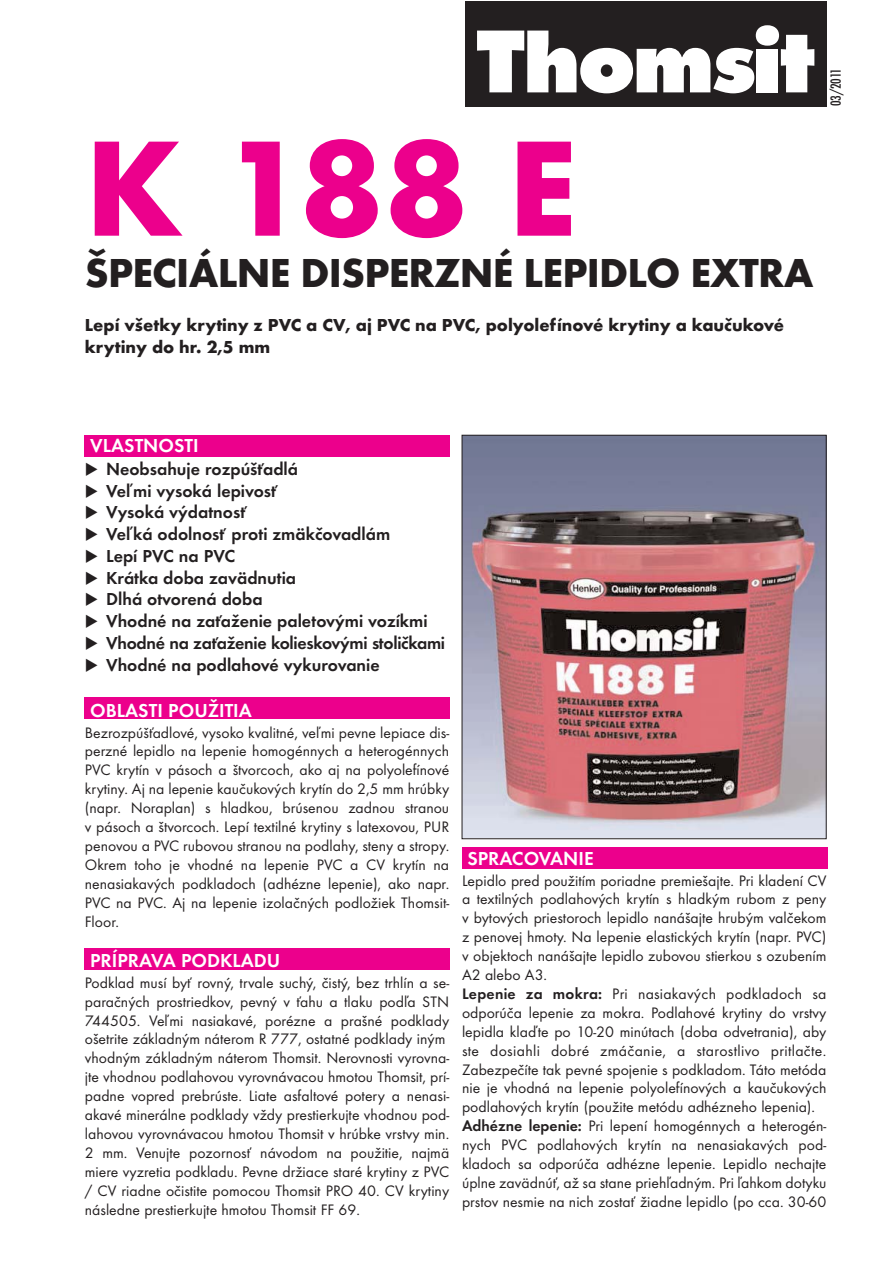
<style>
.page{position:relative;width:893px;height:1263px;background:#fff}
.page>*{position:absolute;margin:0;border:0;box-sizing:border-box;transform-origin:0 0}
.t1{font:700 141px "Futura TCE";color:#ec008c}
.t2{font:700 42px "Futura TCE";letter-spacing:-.02em;color:#231f20}
.t3{font:600 19.5px "Futura TCE";color:#fff}
.t4{font:600 18px/21.8px "Futura TCE";color:#231f20}
.t5{font:700 18px/21.6px "Futura TCE";color:#231f20}
.t6{font:15.75px/18.9px "Futura TCE";color:#231f20}
.t7{font:500 condensed 13.5px "Futura";letter-spacing:-.02em;color:#231f20}
.s1{font-weight:600}
</style>
<div class="page">
<div style="left:462px;top:847px;width:365px;height:21px;background:#ec008c"></div>
<div style="left:85px;top:435px;width:365px;height:22px;background:#ec008c"></div>
<div style="left:85px;top:697px;width:365px;height:21px;background:#ec008c"></div>
<div style="left:85px;top:948px;width:365px;height:21px;background:#ec008c"></div>
<img style="left:464px;top:437px;width:360px;height:400px">
<div style="left:462px;top:435px;width:364px;height:404px;border:1px solid #231f20"></div>
<div style="left:465px;top:1px;width:361px;height:105px;background:#231f20"></div>
<svg style="left:637px;top:48px;width:117px;height:45px"></svg>
<div style="left:756px;top:25px;width:23px;height:21px;background:#fff;border-radius:50%"></div>
<div style="left:757px;top:49px;width:21px;height:43px;background:#fff"></div>
<div style="left:580px;top:48px;width:53px;height:45px;background:#fff;border-radius:50%"></div>
<div style="left:601px;top:64px;width:12px;height:13px;background:#231f20;border-radius:50%"></div>
<svg style="left:781px;top:35px;width:33px;height:57px"></svg>
<svg style="left:477px;top:31px;width:99px;height:61px"></svg>
<h1 class="t1" style="left:85px;top:133px;width:493px">K 188 E</h1>
<h2 class="t2" style="left:85px;top:256px;width:730px">ŠPECIÁLNE DISPERZNÉ LEPIDLO EXTRA</h2>
<p class="t5" style="left:85px;top:316px;width:701px">Lepí všetky krytiny z PVC a CV, aj PVC na PVC, polyolefínové krytiny a kaučukové krytiny do hr. 2,5 mm</p>
<p class="t7" style="left:830px;top:106px;width:39px;rotate:-90deg">03/2011</p>
<p class="t3" style="left:90px;top:437px;width:110px">VLASTNOSTI</p>
<p class="t4" style="left:106px;top:459px;width:340px">Neobsahuje rozpúšťadlá<br>Veľmi vysoká lepivosť<br>Vysoká výdatnosť<br>Veľká odolnosť proti zmäkčovadlám<br>Lepí PVC na PVC<br>Krátka doba zavädnutia<br>Dlhá otvorená doba<br>Vhodné na zaťaženie paletovými vozíkmi<br>Vhodné na zaťaženie kolieskovými stoličkami<br>Vhodné na podlahové vykurovanie</p>
<p class="t3" style="left:90px;top:701px;width:163px">OBLASTI POUŽITIA</p>
<p class="t6" style="left:85px;top:724px;width:366px;text-align:justify">Bezrozpúšťadlové, vysoko kvalitné, veľmi pevne lepiace dis&shy;perzné lepidlo na lepenie homogénnych a heterogénnych PVC krytín v pásoch a štvorcoch, ako aj na polyolefínové krytiny. Aj na lepenie kaučukových krytín do 2,5 mm hrúbky (napr. Noraplan) s hladkou, brúsenou zadnou stranou v pásoch a štvorcoch. Lepí textilné krytiny s latexovou, PUR penovou a PVC rubovou stranou na podlahy, steny a stropy.<br>Okrem toho je vhodné na lepenie PVC a CV krytín na nenasiakavých podkladoch (adhézne lepenie), ako napr.<br>PVC na PVC. Aj na lepenie izolačných podložiek Thomsit-Floor.</p>
<p class="t3" style="left:90px;top:952px;width:192px">PRÍPRAVA PODKLADU</p>
<p class="t6" style="left:85px;top:974px;width:366px">Podklad musí byť rovný, trvale suchý, čistý, bez trhlín a se&shy;paračných prostriedkov, pevný v ťahu a tlaku podľa STN 744505. Veľmi nasiakavé, porézne a prašné podklady ošetrite základným náterom R 777, ostatné podklady iným vhodným základným náterom Thomsit. Nerovnosti vyrovna&shy;jte vhodnou podlahovou vyrovnávacou hmotou Thomsit, prí&shy;padne vopred prebrúste. Liate asfaltové potery a nenasi&shy;akavé minerálne podklady vždy prestierkujte vhodnou pod&shy;lahovou vyrovnávacou hmotou Thomsit v hrúbke vrstvy min.<br>2 mm. Venujte pozornosť návodom na použitie, najmä miere vyzretia podkladu. Pevne držiace staré krytiny z PVC / CV riadne očistite pomocou Thomsit PRO 40. CV krytiny následne prestierkujte hmotou Thomsit FF 69.</p>
<p class="t3" style="left:467px;top:849px;width:128px">SPRACOVANIE</p>
<p class="t6" style="left:462px;top:872px;width:366px">Lepidlo pred použitím poriadne premiešajte. Pri kladení CV a textilných podlahových krytín s hladkým rubom z peny v bytových priestoroch lepidlo nanášajte hrubým valčekom z penovej hmoty. Na lepenie elastických krytín (napr. PVC) v objektoch nanášajte lepidlo zubovou stierkou s ozubením A2 alebo A3.<br><span class="s1">Lepenie za mokra:</span> Pri nasiakavých podkladoch sa odporúča lepenie za mokra. Podlahové krytiny do vrstvy lepidla klaďte po 10-20 minútach (doba odvetrania), aby ste dosiahli dobré zmáčanie, a starostlivo pritlačte.<br>Zabezpečíte tak pevné spojenie s podkladom. Táto metóda nie je vhodná na lepenie polyolefínových a kaučukových podlahových krytín (použite metódu adhézneho lepenia).<br><span class="s1">Adhézne lepenie:</span> Pri lepení homogénnych a heterogén&shy;nych PVC podlahových krytín na nenasiakavých pod&shy;kladoch sa odporúča adhézne lepenie. Lepidlo nechajte úplne zavädnúť, až sa stane priehľadným. Pri ľahkom dotyku prstov nesmie na nich zostať žiadne lepidlo (po cca. 30-60</p>
</div>
